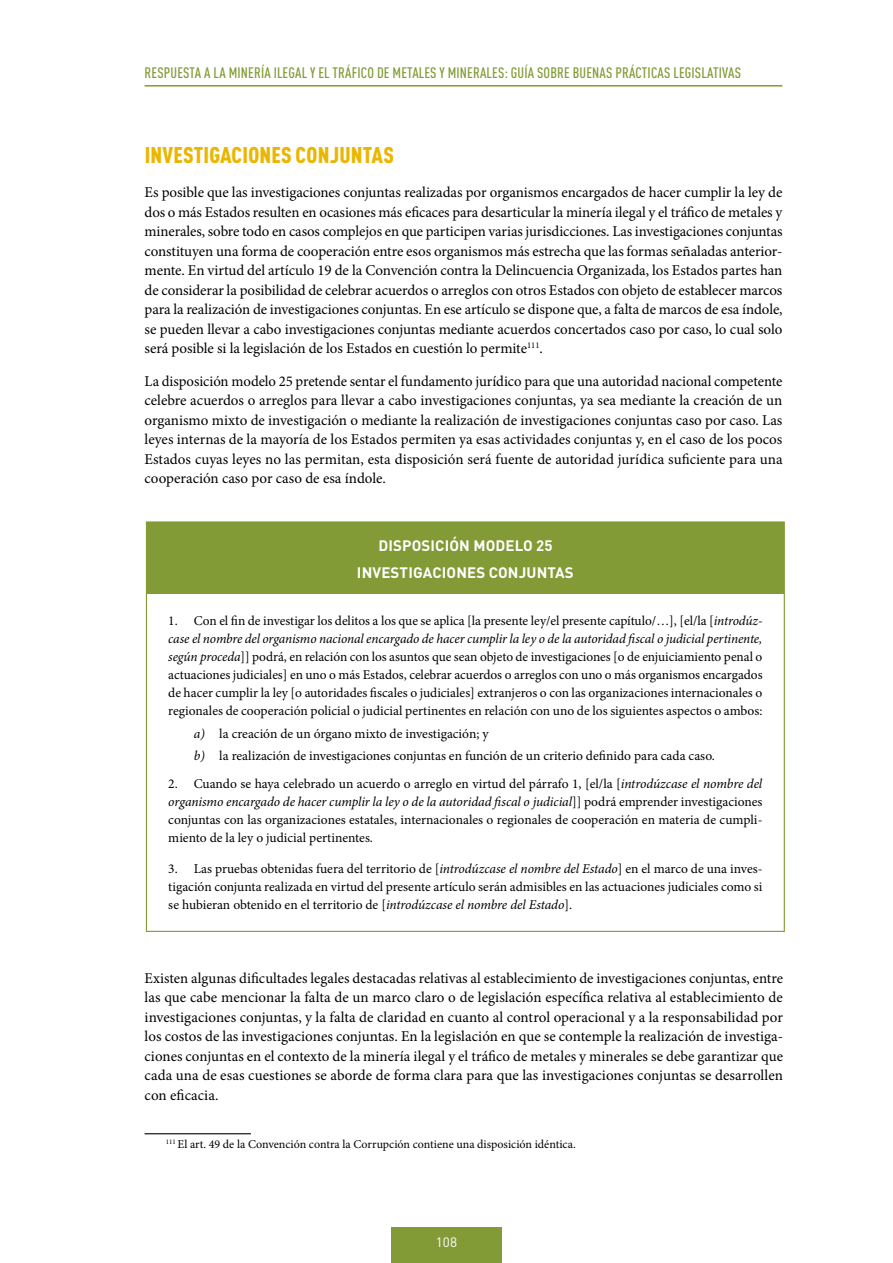
<style>
.page{position:relative;width:893px;height:1263px;background:#fff}
.page>*{position:absolute;margin:0;border:0;box-sizing:border-box;transform-origin:0 0}
.t1{font:900 condensed 22.5px "DIN Pro";letter-spacing:.01em;color:#eab600}
.t2{font:15px/19.5px "Minion Pro";color:#000;text-align:justify}
.t3{font:500 condensed 15px "DIN Pro";letter-spacing:.01em;color:#829b36}
.t4{font:700 15px/26.5px "DIN Pro";letter-spacing:.01em;color:#fff;text-align:center}
.t5{font:13.5px/18px "Minion Pro";color:#000;text-align:justify}
.t6{font:13.5px "DIN Pro";color:#fff}
.t7{font:12px "Minion Pro";color:#000}
.s1{font-style:italic}
</style>
<div class="page">
<hr style="left:145px;top:85px;width:637px;height:2px;background:#829b36">
<div style="left:391px;top:1227px;width:111px;height:36px;background:#829b36"></div>
<hr style="left:145px;top:1133px;width:106px;height:1px;background:#000">
<div style="left:147px;top:522px;width:637px;height:54px;background:#829b36"></div>
<div style="left:147px;top:549px;width:637px;height:45px;background:#829b36"></div>
<p class="t3" style="left:145px;top:62px;width:598px">RESPUESTA A LA MINERÍA ILEGAL Y EL TRÁFICO DE METALES Y MINERALES: GUÍA SOBRE BUENAS PRÁCTICAS LEGISLATIVAS</p>
<h1 class="t1" style="left:145px;top:137px;width:251px">INVESTIGACIONES CONJUNTAS</h1>
<p class="t2" style="left:145px;top:183px;width:639px">Es posible que las investigaciones conjuntas realizadas por organismos encargados de hacer cumplir la ley de dos o más Estados resulten en ocasiones más eficaces para desarticular la minería ilegal y el tráfico de metales y minerales, sobre todo en casos complejos en que participen varias jurisdicciones. Las investigaciones conjuntas constituyen una forma de cooperación entre esos organismos más estrecha que las formas señaladas anterior&shy;mente. En virtud del artículo 19 de la Convención contra la Delincuencia Organizada, los Estados partes han de considerar la posibilidad de celebrar acuerdos o arreglos con otros Estados con objeto de establecer marcos para la realización de investigaciones conjuntas. En ese artículo se dispone que, a falta de marcos de esa índole, se pueden llevar a cabo investigaciones conjuntas mediante acuerdos concertados caso por caso, lo cual solo será posible si la legislación de los Estados en cuestión lo permite<sup>111</sup>.</p>
<p class="t2" style="left:145px;top:371px;width:640px">La disposición modelo 25 pretende sentar el fundamento jurídico para que una autoridad nacional competente celebre acuerdos o arreglos para llevar a cabo investigaciones conjuntas, ya sea mediante la creación de un organismo mixto de investigación o mediante la realización de investigaciones conjuntas caso por caso. Las leyes internas de la mayoría de los Estados permiten ya esas actividades conjuntas y, en el caso de los pocos Estados cuyas leyes no las permitan, esta disposición será fuente de autoridad jurídica suficiente para una cooperación caso por caso de esa índole.</p>
<p class="t4" style="left:357px;top:530px;width:218px">DISPOSICIÓN MODELO 25<br>INVESTIGACIONES CONJUNTAS</p>
<p class="t5" style="left:168px;top:612px;width:596px">1. Con el fin de investigar los delitos a los que se aplica [la presente ley/el presente capítulo/…], [el/la [<span class="s1">introdúz&shy;case el nombre del organismo nacional encargado de hacer cumplir la ley o de la autoridad fiscal o judicial pertinente, según proceda</span>]] podrá, en relación con los asuntos que sean objeto de investigaciones [o de enjuiciamiento penal o actuaciones judiciales] en uno o más Estados, celebrar acuerdos o arreglos con uno o más organismos encargados de hacer cumplir la ley [o autoridades fiscales o judiciales] extranjeros o con las organizaciones internacionales o regionales de cooperación policial o judicial pertinentes en relación con uno de los siguientes aspectos o ambos:</p>
<p class="t5" style="left:194px;top:722px;width:523px;line-height:22.2px"><span class="s1">a)</span> la creación de un órgano mixto de investigación; y<br><span class="s1">b)</span> la realización de investigaciones conjuntas en función de un criterio definido para cada caso.</p>
<p class="t5" style="left:168px;top:775px;width:596px">2. Cuando se haya celebrado un acuerdo o arreglo en virtud del párrafo 1, [el/la [<span class="s1">introdúzcase el nombre del organismo encargado de hacer cumplir la ley o de la autoridad fiscal o judicial</span>]] podrá emprender investigaciones conjuntas con las organizaciones estatales, internacionales o regionales de cooperación en materia de cumpli&shy;miento de la ley o judicial pertinentes.</p>
<p class="t5" style="left:168px;top:860px;width:596px">3. Las pruebas obtenidas fuera del territorio de [<span class="s1">introdúzcase el nombre del Estado</span>] en el marco de una inves&shy;tigación conjunta realizada en virtud del presente artículo serán admisibles en las actuaciones judiciales como si se hubieran obtenido en el territorio de [<span class="s1">introdúzcase el nombre del Estado</span>].</p>
<p class="t2" style="left:145px;top:968px;width:640px">Existen algunas dificultades legales destacadas relativas al establecimiento de investigaciones conjuntas, entre las que cabe mencionar la falta de un marco claro o de legislación específica relativa al establecimiento de investigaciones conjuntas, y la falta de claridad en cuanto al control operacional y a la responsabilidad por los costos de las investigaciones conjuntas. En la legislación en que se contemple la realización de investiga&shy;ciones conjuntas en el contexto de la minería ilegal y el tráfico de metales y minerales se debe garantizar que cada una de esas cuestiones se aborde de forma clara para que las investigaciones conjuntas se desarrollen con eficacia.</p>
<p class="t7" style="left:166px;top:1136px;width:411px"><sup>111</sup> El art. 49 de la Convención contra la Corrupción contiene una disposición idéntica.</p>
<p class="t6" style="left:436px;top:1231px;width:23px">108</p>
</div>
